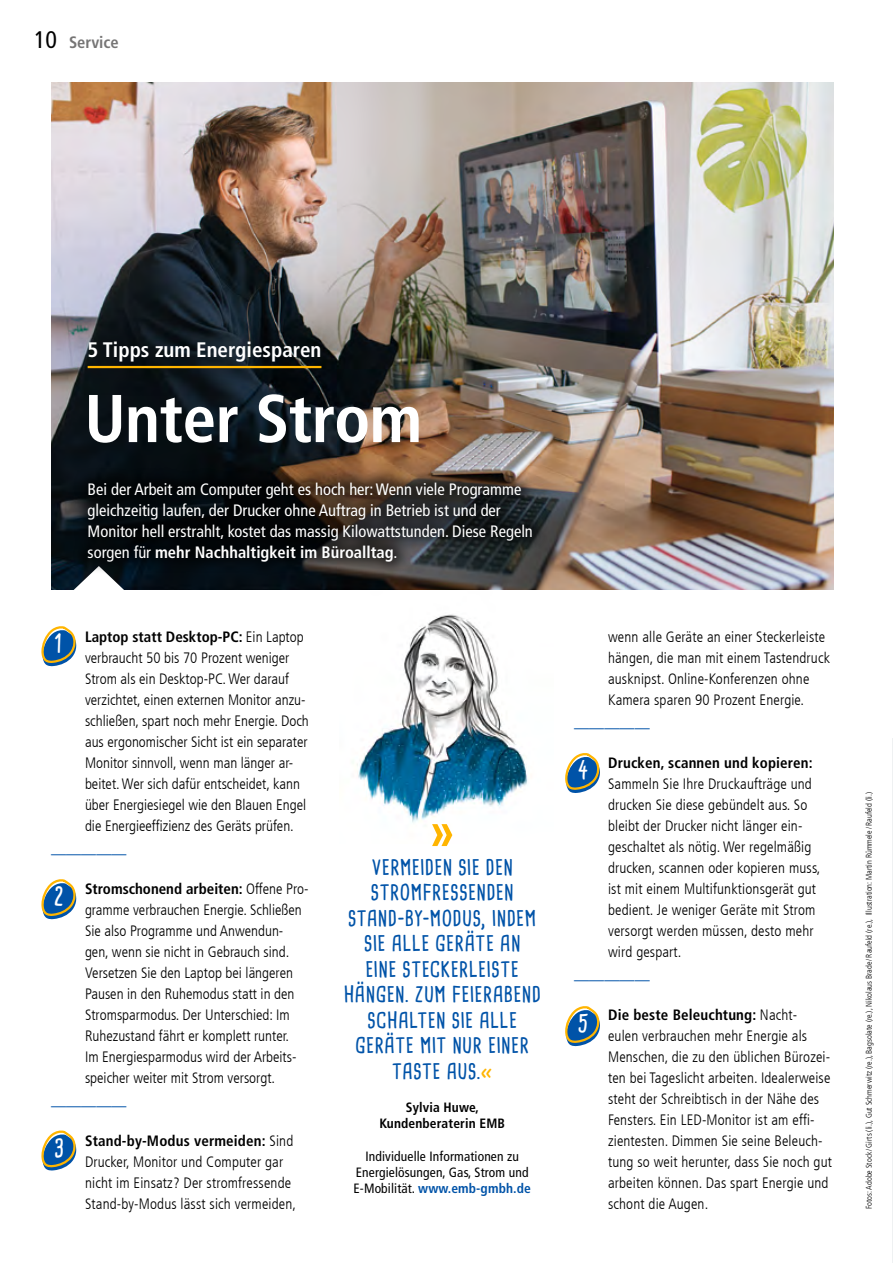
<style>
.page{position:relative;width:893px;height:1263px;background:#fff}
.page>*{position:absolute;margin:0;border:0;box-sizing:border-box;transform-origin:0 0}
.t1{font:700 condensed 67.5px "Frutiger LT Com";letter-spacing:-.01em;color:#fff}
.t2{font:700 21px/25.5px "Cardenio Modern";letter-spacing:.005em;color:#0053a8;text-align:center}
.t3{font:700 condensed 21px "Frutiger LT Com";color:#fff}
.t4{font:condensed 16.5px/21px "Frutiger LT Com";color:#fff}
.t5{font:700 condensed 16.5px "Frutiger LT Com";color:#767575}
.t6{font:300 condensed 15px/21px "Frutiger LT Com";letter-spacing:.01em;color:#000}
.t7{font:700 condensed 15px "Frutiger LT Com";letter-spacing:.01em;color:#000}
.t8{font:300 condensed 15px "Frutiger LT Com";color:#0053a8}
.t9{font:condensed 13.5px/16.2px "Frutiger LT Com";letter-spacing:.01em;color:#000;text-align:center}
.t10{font:700 condensed 13.5px/16.2px "Frutiger LT Com";letter-spacing:.01em;color:#000;text-align:center}
.t11{font:300 condensed 8.25px "Frutiger LT Com";color:#000}
.s1{font-weight:400;font-size:24px;color:#000}
.s2{font-weight:700}
.s3{color:#ffb500}
.s4{font-weight:700;color:#0053a8}
</style>
<div class="page">
<img style="left:51px;top:83px;width:782px;height:506px">
<img style="left:357px;top:614px;width:171px;height:222px">
<svg style="left:69px;top:566px;width:60px;height:24px"></svg>
<div style="left:72px;top:467px;width:476px;height:110px;background:#000;opacity:.65"></div>
<div style="left:58px;top:310px;width:293px;height:90px;background:#000;opacity:.3"></div>
<hr style="left:88px;top:366px;width:233px;height:2px;background:#ffb500">
<svg style="left:432px;top:824px;width:20px;height:22px"></svg>
<hr style="left:892px;top:738px;width:1px;height:525px;background:#eff1f2">
<svg style="left:41px;top:626px;width:36px;height:40px"></svg>
<svg style="left:41px;top:879px;width:36px;height:40px"></svg>
<svg style="left:565px;top:753px;width:35px;height:40px"></svg>
<svg style="left:565px;top:1006px;width:35px;height:40px"></svg>
<svg style="left:41px;top:1130px;width:36px;height:40px"></svg>
<p class="t5" style="left:34px;top:32px;width:86px"><span class="s1">10</span> Service</p>
<h2 class="t3" style="left:88px;top:338px;width:235px">5 Tipps zum Energiesparen</h2>
<h1 class="t1" style="left:84px;top:379px;width:339px">Unter Strom</h1>
<p class="t4" style="left:88px;top:478px;width:447px">Bei der Arbeit am Computer geht es hoch her: Wenn viele Programme gleichzeitig laufen, der Drucker ohne Auftrag in Betrieb ist und der Monitor hell erstrahlt, kostet das massig Kilowattstunden. Diese Regeln sorgen für <span class="s2">mehr Nachhaltigkeit im Büroalltag</span>.</p>
<p class="t6" style="left:85px;top:626px;width:225px"><span class="s2">Laptop statt Desktop-PC:</span> Ein Laptop verbraucht 50 bis 70 Prozent weniger Strom als ein Desktop-PC. Wer darauf verzichtet, einen externen Monitor anzu&shy;schließen, spart noch mehr Energie. Doch aus ergonomischer Sicht ist ein separater Monitor sinnvoll, wenn man länger ar&shy;beitet. Wer sich dafür entscheidet, kann über Energiesiegel wie den Blauen Engel die Energieeffizienz des Geräts prüfen.</p>
<p class="t8" style="left:51px;top:845px;width:77px">—————</p>
<p class="t6" style="left:85px;top:878px;width:225px"><span class="s2">Stromschonend arbeiten:</span> Offene Pro&shy;gramme verbrauchen Energie. Schließen Sie also Programme und Anwendun&shy;gen, wenn sie nicht in Gebrauch sind.<br>Versetzen Sie den Laptop bei längeren Pausen in den Ruhemodus statt in den Stromsparmodus. Der Unterschied: Im Ruhezustand fährt er komplett runter.<br>Im Energiesparmodus wird der Arbeits&shy;speicher weiter mit Strom versorgt.</p>
<p class="t8" style="left:51px;top:1097px;width:77px">—————</p>
<p class="t6" style="left:85px;top:1130px;width:213px"><span class="s2">Stand-by-Modus vermeiden:</span> Sind Drucker, Monitor und Computer gar nicht im Einsatz? Der stromfressende Stand-by-Modus lässt sich vermeiden,</p>
<h2 class="t2" style="left:343px;top:854px;width:199px">VERMEIDEN SIE DEN<br>STROMFRESSENDEN<br>STAND-BY-MODUS, INDEM<br>SIE ALLE GERÄTE AN<br>EINE STECKERLEISTE<br>HÄNGEN. ZUM FEIERABEND<br>SCHALTEN SIE ALLE<br>GERÄTE MIT NUR EINER<br>TASTE AUS.<span class="s3">«</span></h2>
<p class="t10" style="left:379px;top:1099px;width:127px">Sylvia Huwe,<br>Kundenberaterin EMB</p>
<p class="t9" style="left:353px;top:1148px;width:179px">Individuelle Informationen zu<br>Energielösungen, Gas, Strom und<br>E-Mobilität. <span class="s4">www.emb-gmbh.de</span></p>
<p class="t6" style="left:608px;top:626px;width:224px">wenn alle Geräte an einer Steckerleiste hängen, die man mit einem Tastendruck ausknipst. Online-Konferenzen ohne Kamera sparen 90 Prozent Energie.</p>
<p class="t8" style="left:574px;top:719px;width:77px">—————</p>
<p class="t7" style="left:608px;top:753px;width:206px">Drucken, scannen und kopieren:</p>
<p class="t6" style="left:608px;top:773px;width:214px">Sammeln Sie Ihre Druckaufträge und drucken Sie diese gebündelt aus. So bleibt der Drucker nicht länger ein&shy;geschaltet als nötig. Wer regelmäßig drucken, scannen oder kopieren muss, ist mit einem Multifunktionsgerät gut bedient. Je weniger Geräte mit Strom versorgt werden müssen, desto mehr wird gespart.</p>
<p class="t8" style="left:574px;top:971px;width:77px">—————</p>
<p class="t6" style="left:608px;top:1004px;width:225px"><span class="s2">Die beste Beleuchtung:</span> Nacht-<br>eulen verbrauchen mehr Energie als Menschen, die zu den üblichen Bürozei&shy;ten bei Tageslicht arbeiten. Idealerweise steht der Schreibtisch in der Nähe des Fensters. Ein LED-Monitor ist am effi&shy;zientesten. Dimmen Sie seine Beleuch&shy;tung so weit herunter, dass Sie noch gut arbeiten können. Das spart Energie und schont die Augen.</p>
<p class="t11" style="left:864px;top:1209px;width:418px;rotate:-90deg">Fotos: Adobe Stock /Girts (li.), Gut Schmerwitz (re.), Bagsolate (re.), Nikolaus Brade / Raufeld (re.), Illustration: Martin Rümmele /Raufeld (li.)</p>
</div>
